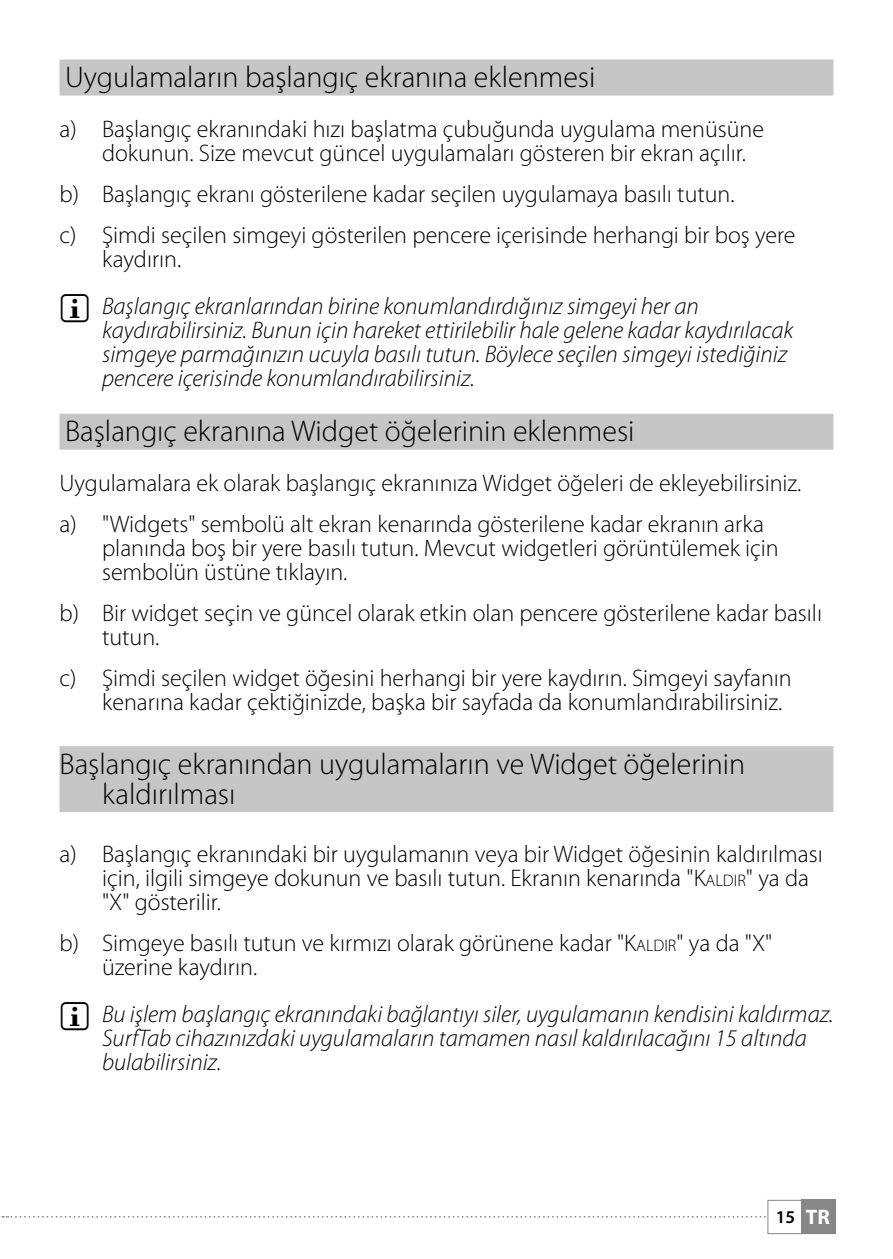
<style>
.page{position:relative;width:893px;height:1259px;background:#fff}
.page>*{position:absolute;margin:0;border:0;box-sizing:border-box;transform-origin:0 0}
.t1{font:300 30px/30px "Myriad Pro";color:#000}
.t2{font:300 24px/24px "Myriad Pro";color:#000}
.t3{font:italic 300 24px/24px "Myriad Pro";color:#000}
.t4{font:600 18px "Myriad Pro";color:#000}
.s1{font-style:inherit}
.s2{font-size:16.8px}
.s3{font-weight:700;font-size:21px;color:#fff}
</style>
<div class="page">
<div style="left:801px;top:1200px;width:35px;height:34px;background:#878787"></div>
<div style="left:767px;top:1200px;width:69px;height:34px;border:1px solid #878787"></div>
<svg style="left:1px;top:1216px;width:765px;height:1px"></svg>
<div style="left:60px;top:60px;width:773px;height:36px;background:#c6c6c6"></div>
<div style="left:60px;top:414px;width:773px;height:36px;background:#c6c6c6"></div>
<div style="left:60px;top:746px;width:773px;height:66px;background:#c6c6c6"></div>
<p class="t1" style="left:65px;top:63px;width:532px">Uygulamaların başlangıç ekranına eklenmesi</p>
<p class="t2" style="left:102px;top:117px;width:663px;text-indent:-43px">a) Başlangıç ekranındaki hızı başlatma çubuğunda uygulama menüsüne dokunun. Size mevcut güncel uygulamaları gösteren bir ekran açılır.</p>
<p class="t2" style="left:60px;top:173px;width:737px;line-height:41.1px">b) Başlangıç ekranı gösterilene kadar seçilen uygulamaya basılı tutun.<br>c) Şimdi seçilen simgeyi gösterilen pencere içerisinde herhangi bir boş yere</p>
<p class="t2" style="left:102px;top:247px;width:81px">kaydırın.</p>
<p class="t3" style="left:102px;top:294px;width:693px">Başlangıç ekranlarından birine konumlandırdığınız simgeyi her an kaydırabilirsiniz. Bunun için hareket ettirilebilir hale gelene kadar kaydırılacak simgeye parmağınızın ucuyla basılı tutun. Böylece seçilen simgeyi istediğiniz pencere içerisinde konumlandırabilirsiniz.</p>
<p class="t1" style="left:65px;top:417px;width:571px">Başlangıç ekranına Widget öğelerinin eklenmesi</p>
<p class="t2" style="left:60px;top:462px;width:743px;line-height:41.1px">Uygulamalara ek olarak başlangıç ekranınıza Widget öğeleri de ekleyebilirsiniz. a) "Widgets" sembolü alt ekran kenarında gösterilene kadar ekranın arka</p>
<p class="t2" style="left:102px;top:536px;width:678px">planında boş bir yere basılı tutun. Mevcut widgetleri görüntülemek için sembolün üstüne tıklayın.</p>
<p class="t2" style="left:102px;top:601px;width:721px;text-indent:-43px">b) Bir widget seçin ve güncel olarak etkin olan pencere gösterilene kadar basılı tutun.</p>
<p class="t2" style="left:102px;top:666px;width:691px;text-indent:-43px">c) Şimdi seçilen widget öğesini herhangi bir yere kaydırın. Simgeyi sayfanın kenarına kadar çektiğinizde, başka bir sayfada da konumlandırabilirsiniz.</p>
<p class="t1" style="left:102px;top:749px;width:645px;text-indent:-43px">Başlangıç ekranından uygulamaların ve Widget öğelerinin kaldırılması</p>
<p class="t2" style="left:102px;top:842px;width:722px;text-indent:-43px">a) Başlangıç ekranındaki bir uygulamanın veya bir Widget öğesinin kaldırılması için, ilgili simgeye dokunun ve basılı tutun. Ekranın kenarında "<span class="s1">K</span><span class="s2">ALDIR</span>" ya da "<span class="s1">X</span>" gösterilir.</p>
<p class="t2" style="left:102px;top:931px;width:672px;text-indent:-43px">b) Simgeye basılı tutun ve kırmızı olarak görünene kadar "<span class="s1">K</span><span class="s2">ALDIR</span>" ya da "<span class="s1">X</span>" üzerine kaydırın.</p>
<p class="t3" style="left:102px;top:1002px;width:733px">Bu işlem başlangıç ekranındaki bağlantıyı siler, uygulamanın kendisini kaldırmaz.<br>SurfTab cihazınızdaki uygulamaların tamamen nasıl kaldırılacağını 15 altında bulabilirsiniz.</p>
<p class="t4" style="left:776px;top:1206px;width:55px">15 <span class="s3">TR</span></p>
</div>
